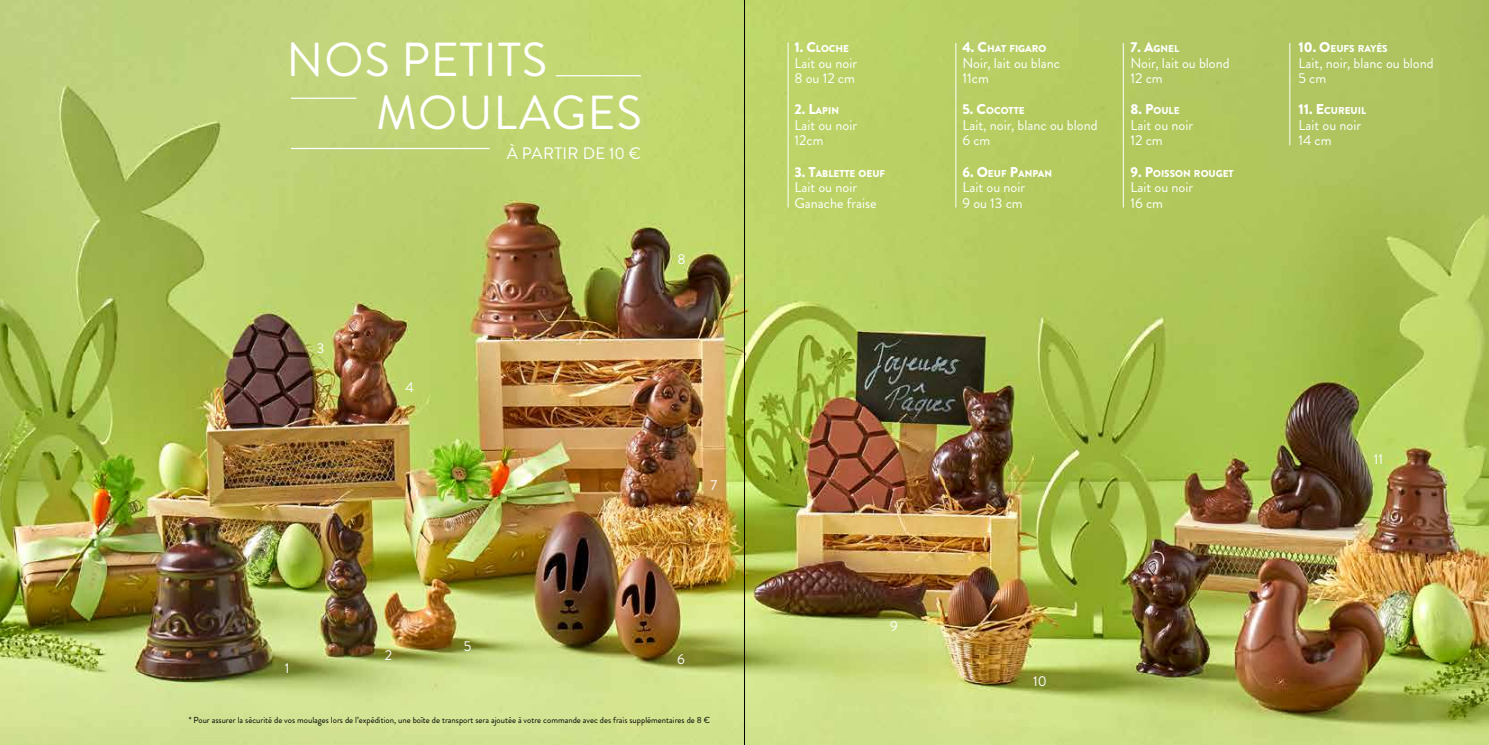
<style>
.page{position:relative;width:1489px;height:745px;background:#fff}
.page>*{position:absolute;margin:0;border:0;box-sizing:border-box;transform-origin:0 0}
.t1{font:47.62px/53.6px "Brandon Grotesque";letter-spacing:.02em;color:#fff}
.t2{font:16.62px "Brandon Grotesque";letter-spacing:.02em;color:#fff}
.t3{font:14.25px/15.5px "Brandon Grotesque";color:#fff}
.t4{font:900 10px "Brandon Grotesque";color:#fff}
.t5{font:8.75px "Brandon Grotesque";color:#000}
.s1{font-size:14.25px}
</style>
<div class="page">
<img style="left:0;top:0;width:1488px;height:744px">
<hr style="left:291px;top:97px;width:65px;height:2px;background:#fff">
<hr style="left:556px;top:75px;width:84px;height:1px;background:#fff">
<hr style="left:787px;top:42px;width:1px;height:165px;background:#fff">
<hr style="left:955px;top:43px;width:1px;height:164px;background:#fff">
<hr style="left:1122px;top:43px;width:1px;height:164px;background:#fff">
<hr style="left:1289px;top:43px;width:1px;height:102px;background:#fff">
<hr style="left:291px;top:148px;width:198px;height:1px;background:#fff">
<hr style="left:744px;top:0;width:1px;height:744px;background:#000">
<h1 class="t1" style="left:376px;top:33px;width:267px;text-indent:-90px">NOS PETITS<br>MOULAGES</h1>
<p class="t2" style="left:507px;top:142px;width:135px">À PARTIR DE 10 €</p>
<p class="t3" style="left:317px;top:340px;width:9px">3</p>
<p class="t3" style="left:405px;top:379px;width:10px">4</p>
<p class="t3" style="left:677px;top:251px;width:10px">8</p>
<p class="t3" style="left:710px;top:477px;width:8px">7</p>
<p class="t3" style="left:285px;top:660px;width:6px">1</p>
<p class="t3" style="left:384px;top:647px;width:9px">2</p>
<p class="t3" style="left:464px;top:637px;width:9px">5</p>
<p class="t3" style="left:677px;top:650px;width:9px">6</p>
<p class="t5" style="left:189px;top:713px;width:523px">* Pour assurer la sécurité de vos moulages lors de l’expédition, une boîte de transport sera ajoutée à votre commande avec des frais supplémentaires de 8 €</p>
<p class="t4" style="left:794px;top:42px;width:56px"><span class="s1">1. C</span>LOCHE</p>
<p class="t3" style="left:794px;top:55px;width:64px">Lait ou noir<br>8 ou 12 cm</p>
<p class="t4" style="left:794px;top:104px;width:46px"><span class="s1">2. L</span>APIN</p>
<p class="t3" style="left:794px;top:117px;width:64px">Lait ou noir<br>12cm</p>
<p class="t4" style="left:794px;top:166px;width:92px"><span class="s1">3. T</span>ABLETTE OEUF</p>
<p class="t3" style="left:794px;top:179px;width:84px">Lait ou noir<br>Ganache fraise</p>
<p class="t4" style="left:962px;top:42px;width:86px"><span class="s1">4. C</span>HAT FIGARO</p>
<p class="t3" style="left:962px;top:55px;width:99px">Noir, lait ou blanc<br>11cm</p>
<p class="t4" style="left:962px;top:104px;width:64px"><span class="s1">5. C</span>OCOTT E</p>
<p class="t3" style="left:962px;top:117px;width:137px">Lait, noir, blanc ou blond<br>6 cm</p>
<p class="t4" style="left:962px;top:166px;width:91px"><span class="s1">6. O</span>EUF <span class="s1">P</span>ANPAN</p>
<p class="t3" style="left:962px;top:179px;width:64px">Lait ou noir<br>9 ou 13 cm</p>
<p class="t4" style="left:1130px;top:42px;width:50px"><span class="s1">7. A</span>GNEL</p>
<p class="t3" style="left:1130px;top:55px;width:101px">Noir, lait ou blond<br>12 cm</p>
<p class="t4" style="left:1130px;top:104px;width:51px"><span class="s1">8. P</span>OULE</p>
<p class="t3" style="left:1130px;top:117px;width:64px">Lait ou noir<br>12 cm</p>
<p class="t4" style="left:1130px;top:166px;width:104px"><span class="s1">9. P</span>OISSON ROUGET</p>
<p class="t3" style="left:1130px;top:179px;width:64px">Lait ou noir<br>16 cm</p>
<p class="t4" style="left:1298px;top:42px;width:91px"><span class="s1">10. O</span>EUFS RAYÉS</p>
<p class="t3" style="left:1298px;top:55px;width:137px">Lait, noir, blanc ou blond<br>5 cm</p>
<p class="t4" style="left:1298px;top:104px;width:69px"><span class="s1">11. E</span>CUREUIL</p>
<p class="t3" style="left:1298px;top:117px;width:64px">Lait ou noir<br>14 cm</p>
<p class="t3" style="left:890px;top:618px;width:9px">9</p>
<p class="t3" style="left:1033px;top:673px;width:15px">10</p>
<p class="t3" style="left:1373px;top:451px;width:11px">11</p>
</div>
